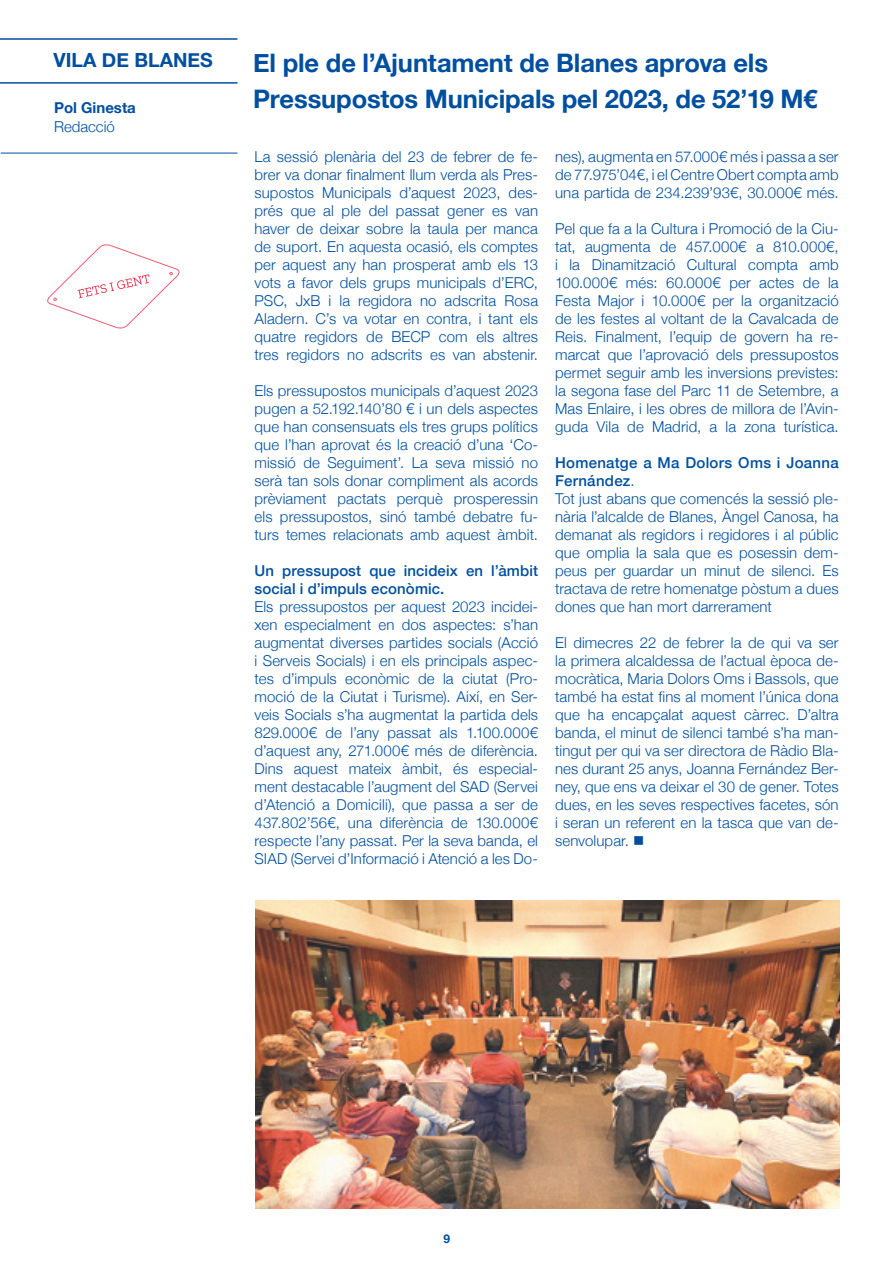
<style>
.page{position:relative;width:893px;height:1263px;background:#fff}
.page>*{position:absolute;margin:0;border:0;box-sizing:border-box;transform-origin:0 0}
.t1{font:700 25.5px/36px "Helvetica Neue";letter-spacing:-.005em;color:#004f9f}
.t2{font:700 19.5px "Helvetica Neue";color:#004f9f}
.t3{font:300 15px/18px "Helvetica Neue";letter-spacing:.005em;color:#004f9f;text-align:justify}
.t4{font:500 15px/18px "Helvetica Neue";letter-spacing:.01em;color:#004f9f}
.t5{font:700 15px "Helvetica Neue";color:#004f9f}
.t6{font:700 12px "Helvetica Neue";color:#004f9f}
.s1{font-weight:500}
</style>
<div class="page">
<img style="left:255px;top:900px;width:585px;height:309px">
<hr style="left:0;top:38px;width:237px;height:2px;background:#004f9f">
<hr style="left:1px;top:153px;width:236px;height:1px;background:#004f9f">
<hr style="left:0;top:82px;width:237px;height:2px;background:#004f9f">
<svg style="left:47px;top:244px;width:133px;height:85px"></svg>
<h2 class="t2" style="left:54px;top:45px;width:161px">VILA DE BLANES</h2>
<p class="t5" style="left:54px;top:96px;width:83px">Pol Ginesta</p>
<p class="t3" style="left:54px;top:117px;width:62px">Redacció</p>
<h1 class="t1" style="left:253px;top:45px;width:566px">El ple de l’Ajuntament de Blanes aprova els<br>Pressupostos Municipals pel 2023, de 52’19 M€</h1>
<p class="t3" style="left:254px;top:147px;width:285px">La sessió plenària del 23 de febrer de fe&shy;brer va donar finalment llum verda als Pres&shy;supostos Municipals d’aquest 2023, des&shy;prés que al ple del passat gener es van haver de deixar sobre la taula per manca de suport. En aquesta ocasió, els comptes per aquest any han prosperat amb els 13 vots a favor dels grups municipals d’ERC, PSC, JxB i la regidora no adscrita Rosa Aladern. C’s va votar en contra, i tant els quatre regidors de BECP com els altres tres regidors no adscrits es van abstenir.</p>
<p class="t3" style="left:254px;top:381px;width:285px">Els pressupostos municipals d’aquest 2023 pugen a 52.192.140’80 € i un dels aspectes que han consensuats els tres grups polítics que l’han aprovat és la creació d’una ‘Co&shy;missió de Seguiment’. La seva missió no serà tan sols donar compliment als acords prèviament pactats perquè prosperessin els pressupostos, sinó també debatre fu&shy;turs temes relacionats amb aquest àmbit.</p>
<p class="t4" style="left:254px;top:560px;width:285px">Un pressupost que incideix en l’àmbit social i d’impuls econòmic.</p>
<p class="t3" style="left:254px;top:597px;width:285px">Els pressupostos per aquest 2023 incidei&shy;xen especialment en dos aspectes: s’han augmentat diverses partides socials (Acció i Serveis Socials) i en els principals aspec&shy;tes d’impuls econòmic de la ciutat (Pro&shy;moció de la Ciutat i Turisme). Així, en Ser&shy;veis Socials s’ha augmentat la partida dels 829.000€ de l’any passat als 1.100.000€ d’aquest any, 271.000€ més de diferència.<br>Dins aquest mateix àmbit, és especial&shy;ment destacable l’augment del SAD (Servei d’Atenció a Domicili), que passa a ser de 437.802’56€, una diferència de 130.000€ respecte l’any passat. Per la seva banda, el SIAD (Servei d’Informació i Atenció a les Do-</p>
<p class="t3" style="left:555px;top:147px;width:285px">nes), augmenta en 57.000€ més i passa a ser de 77.975’04€, i el Centre Obert compta amb una partida de 234.239’93€, 30.000€ més.</p>
<p class="t3" style="left:555px;top:219px;width:285px">Pel que fa a la Cultura i Promoció de la Ciu&shy;tat, augmenta de 457.000€ a 810.000€, i la Dinamització Cultural compta amb 100.000€ més: 60.000€ per actes de la Festa Major i 10.000€ per la organització de les festes al voltant de la Cavalcada de Reis. Finalment, l’equip de govern ha re&shy;marcat que l’aprovació dels pressupostos permet seguir amb les inversions previstes: la segona fase del Parc 11 de Setembre, a Mas Enlaire, i les obres de millora de l’Avin&shy;guda Vila de Madrid, a la zona turística.</p>
<p class="t3" style="left:555px;top:453px;width:285px;text-align:left"><span class="s1">Homenatge a Ma Dolors Oms i Joanna Fernández</span>.<br>Tot just abans que comencés la sessió ple&shy;nària l’alcalde de Blanes, Àngel Canosa, ha demanat als regidors i regidores i al públic que omplia la sala que es posessin dem&shy;peus per guardar un minut de silenci. Es tractava de retre homenatge pòstum a dues dones que han mort darrerament</p>
<p class="t3" style="left:555px;top:633px;width:285px">El dimecres 22 de febrer la de qui va ser la primera alcaldessa de l’actual època de&shy;mocràtica, Maria Dolors Oms i Bassols, que també ha estat fins al moment l’única dona que ha encapçalat aquest càrrec. D’altra banda, el minut de silenci també s’ha man&shy;tingut per qui va ser directora de Ràdio Bla&shy;nes durant 25 anys, Joanna Fernández Ber&shy;ney, que ens va deixar el 30 de gener. Totes dues, en les seves respectives facetes, són i seran un referent en la tasca que van de&shy;senvolupar. ■</p>
<p class="t6" style="left:444px;top:1229px;width:8px">9</p>
</div>
